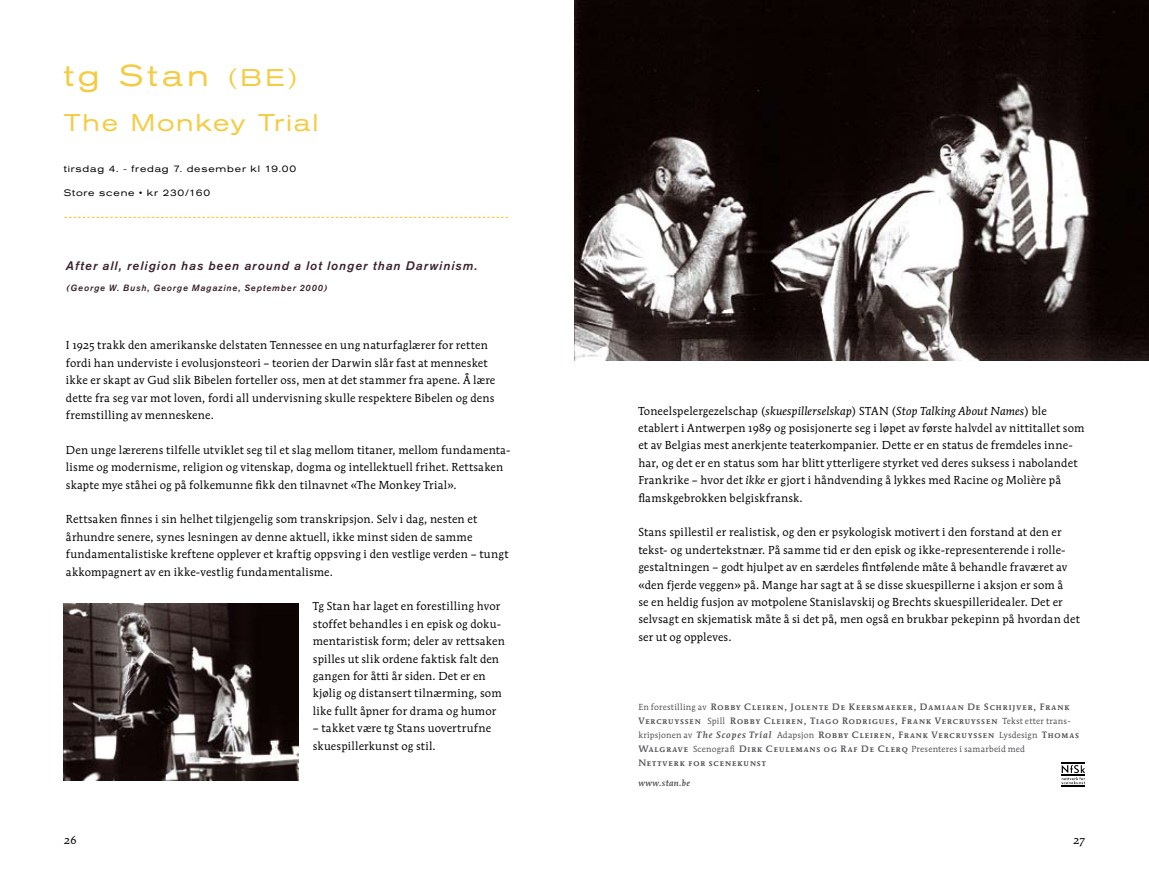
<style>
.page{position:relative;width:1149px;height:893px;background:#fff}
.page>*{position:absolute;margin:0;border:0;box-sizing:border-box;transform-origin:0 0}
.t1{font:expanded 30px "Akzidenz Grotesk BE";letter-spacing:.135em;color:#f4cc44}
.t2{font:expanded 24px "Akzidenz Grotesk BE";letter-spacing:.075em;color:#f4cc44}
.t3{font:italic 500 12.3px "Akzidenz Grotesk BE";letter-spacing:.085em;color:#3a212d}
.t4{font:11.4px/17.4px "Mendoza Rom ITC Book OS";letter-spacing:.02em;color:#000}
.t5{font:11.4px "Mendoza Rom ITC Book Ital OS";letter-spacing:.01em;color:#000}
.t6{font:500 expanded 9.3px "Akzidenz Grotesk BE";color:#f4cc44}
.t7{font:expanded 9.3px "Akzidenz Grotesk BE";letter-spacing:.085em;color:#000}
.t8{font:9.15px/14px "Mendoza Rom ITC Medi SC";letter-spacing:.095em;color:#504f53}
.t9{font:italic 500 9px "Akzidenz Grotesk BE";letter-spacing:.1em;color:#3a212d}
.t10{font:8.7px "Mendoza Rom ITC Book OS";letter-spacing:.03em;color:#504f53}
.t11{font:8.7px "Mendoza Rom ITC Medi Ital OS";letter-spacing:.035em;color:#504f53}
.s1{font-size:24px}
.s2{font-family:"Mendoza Rom ITC Book OS"}
.s3{font-family:"Mendoza Rom ITC Book Ital OS"}
.s4{font-family:"Mendoza Rom ITC Book OS";font-size:8.7px}
.s5{font-family:"Mendoza Rom ITC Medi Ital OS"}
.s6{font-family:"Mendoza Rom ITC Medi SC";font-size:9.15px}
</style>
<div class="page">
<img style="left:64px;top:603px;width:234px;height:178px">
<img style="left:574px;top:0;width:574px;height:361px">
<svg style="left:1061px;top:762px;width:23px;height:25px"></svg>
<h1 class="t1" style="left:64px;top:58px;width:234px">tg Stan <span class="s1">(BE)</span></h1>
<h2 class="t2" style="left:64px;top:108px;width:256px">The Monkey Trial</h2>
<p class="t7" style="left:64px;top:163px;width:233px">tirsdag 4. - fredag 7. desember kl 19.00</p>
<p class="t7" style="left:64px;top:187px;width:148px">Store scene • kr 230/160</p>
<p class="t6" style="left:64px;top:211px;width:446px">-------------------------------------------------------------------------------------------------</p>
<p class="t3" style="left:66px;top:259px;width:413px">After all, religion has been around a lot longer than Darwinism.</p>
<p class="t9" style="left:66px;top:283px;width:263px">(George W. Bush, George Magazine, September 2000)</p>
<p class="t4" style="left:66px;top:337px;width:430px">I 1925 trakk den amerikanske delstaten Tennessee en ung naturfaglærer for retten fordi han underviste i evolusjonsteori – teorien der Darwin slår fast at mennesket ikke er skapt av Gud slik Bibelen forteller oss, men at det stammer fra apene. Å lære dette fra seg var mot loven, fordi all undervisning skulle respektere Bibelen og dens fremstilling av menneskene.</p>
<p class="t4" style="left:66px;top:441px;width:446px">Den unge lærerens tilfelle utviklet seg til et slag mellom titaner, mellom fundamenta&shy;lisme og modernisme, religion og vitenskap, dogma og intellektuell frihet. Rettsaken skapte mye ståhei og på folkemunne fikk den tilnavnet «The Monkey Trial».</p>
<p class="t4" style="left:66px;top:511px;width:444px">Rettsaken finnes i sin helhet tilgjengelig som transkripsjon. Selv i dag, nesten et århundre senere, synes lesningen av denne aktuell, ikke minst siden de samme fundamentalistiske kreftene opplever et kraftig oppsving i den vestlige verden – tungt akkompagnert av en ikke-vestlig fundamentalisme.</p>
<p class="t4" style="left:313px;top:598px;width:193px">Tg Stan har laget en forestilling hvor stoffet behandles i en episk og doku&shy;mentaristisk form; deler av rettsaken spilles ut slik ordene faktisk falt den gangen for åtti år siden. Det er en kjølig og distansert tilnærming, som like fullt åpner for drama og humor</p>
<p class="t4" style="left:313px;top:719px;width:179px">– takket være tg Stans uovertrufne skuespillerkunst og stil.</p>
<p class="t5" style="left:638px;top:403px;width:410px"><span class="s2">Toneelspelergezelschap (</span>skuespillerselskap<span class="s2">) STAN (</span>Stop Talking About Names<span class="s2">) ble</span></p>
<p class="t4" style="left:638px;top:419px;width:447px">etablert i Antwerpen 1989 og posisjonerte seg i løpet av første halvdel av nittitallet som et av Belgias mest anerkjente teaterkompanier. Dette er en status de fremdeles inne&shy;har, og det er en status som har blitt ytterligere styrket ved deres suksess i nabolandet Frankrike – hvor det <span class="s3">ikke</span> er gjort i håndvending å lykkes med Racine og Molière på flamskgebrokken belgiskfransk.</p>
<p class="t4" style="left:638px;top:523px;width:443px">Stans spillestil er realistisk, og den er psykologisk motivert i den forstand at den er tekst- og undertekstnær. På samme tid er den episk og ikke-representerende i rolle&shy;gestaltningen – godt hjulpet av en særdeles fintfølende måte å behandle fraværet av «den fjerde veggen» på. Mange har sagt at å se disse skuespillerne i aksjon er som å<br>se en heldig fusjon av motpolene Stanislavskij og Brechts skuespilleridealer. Det er selvsagt en skjematisk måte å si det på, men også en brukbar pekepinn på hvordan det ser ut og oppleves.</p>
<p class="t8" style="left:638px;top:700px;width:442px"><span class="s4">En forestilling av</span> Robby Cleiren, Jolente De Keersmaeker, Damiaan De Schrijver, Frank<br>Vercruyssen <span class="s4">Spill</span> Robby Cleiren, Tiago Rodrigues, Frank Vercruyssen <span class="s4">Tekst etter trans&shy;kripsjonen av</span> <span class="s5">The Scopes Trial</span> <span class="s4">Adapsjon</span> Robby Cleiren, Frank Vercruyssen <span class="s4">Lysdesign</span> Thomas</p>
<p class="t10" style="left:638px;top:743px;width:388px"><span class="s6">Walgrave</span> Scenografi <span class="s6">Dirk Ceulemans og Raf De Clerq</span> Presenteres i samarbeid med</p>
<p class="t8" style="left:638px;top:755px;width:129px">Nettverk for scenekunst</p>
<p class="t11" style="left:638px;top:778px;width:53px">www.stan.be</p>
<p class="t4" style="left:64px;top:831px;width:13px">26</p>
<p class="t4" style="left:1072px;top:831px;width:14px">27</p>
</div>
